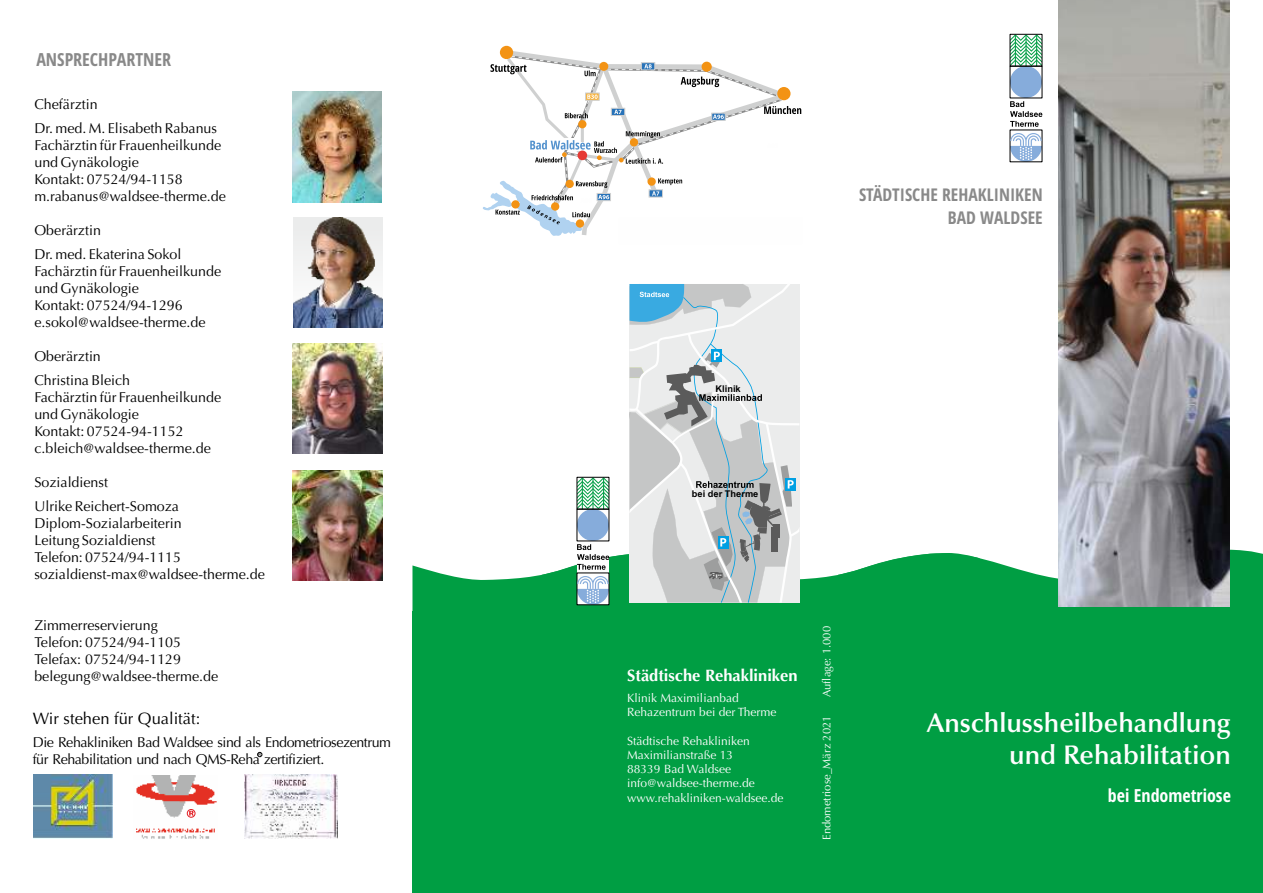
<style>
.page{position:relative;width:1263px;height:893px;background:#fff}
.page>*{position:absolute;margin:0;border:0;box-sizing:border-box;transform-origin:0 0}
.t1{font:600 27px/32px "Optima";color:#fefefe;text-align:right}
.t2{font:700 condensed 18px "Open Sans";color:#fefefe}
.t3{font:700 condensed 18px "Open Sans";color:#898989}
.t4{font:700 condensed 17.55px/23.9px "Open Sans";color:#898989;text-align:right}
.t5{font:700 16.5px "Optima";color:#fefefe}
.t6{font:16.5px "Optima";color:#000}
.t7{font:14.25px/17px "Optima";color:#000}
.t8{font:14.25px/17px "Optima";letter-spacing:-.03em;color:#000}
.t9{font:12px/14.2px "Optima";color:#fefefe}
.t10{font:11.25px "Optima";color:#fefefe}
.t11{font:700 9.3px "Arial";color:#000}
.t12{font:4.05px "Arial";color:#000}
</style>
<div class="page">
<img style="left:293px;top:217px;width:90px;height:111px">
<div style="left:412px;top:611px;width:851px;height:282px;background:#009e43"></div>
<img style="left:293px;top:470px;width:89px;height:111px">
<img style="left:33px;top:775px;width:79px;height:63px">
<img style="left:136px;top:776px;width:81px;height:42px">
<img style="left:137px;top:828px;width:78px;height:11px">
<div style="left:187px;top:809px;width:8px;height:8px;border:1px solid #e31e24;border-radius:50%"></div>
<svg style="left:189px;top:811px;width:5px;height:5px"></svg>
<img style="left:1059px;top:0;width:170px;height:284px">
<svg style="left:1010px;top:34px;width:32px;height:128px"></svg>
<img style="left:292px;top:92px;width:89px;height:111px">
<img style="left:293px;top:343px;width:89px;height:111px">
<svg style="left:412px;top:284px;width:851px;height:327px"></svg>
<svg style="left:483px;top:47px;width:318px;height:189px"></svg>
<div style="left:577px;top:151px;width:10px;height:9px;background:#e63a34;border-radius:50%"></div>
<svg style="left:257px;top:752px;width:5px;height:5px"></svg>
<img style="left:245px;top:774px;width:92px;height:64px">
<p class="t3" style="left:36px;top:53px;width:136px">ANSPRECHPARTNER</p>
<p class="t7" style="left:34px;top:94px;width:184px;line-height:24.2px">Chefärztin<br>Dr. med. M. Elisabeth Rabanus</p>
<p class="t7" style="left:34px;top:139px;width:193px">Fachärztin für Frauenheilkunde und Gynäkologie<br>Kontakt: 07524/94-1158 m.rabanus@waldsee-therme.de</p>
<p class="t7" style="left:34px;top:220px;width:149px;line-height:24.2px">Oberärztin<br>Dr. med. Ekaterina Sokol</p>
<p class="t7" style="left:34px;top:265px;width:188px">Fachärztin für Frauenheilkunde und Gynäkologie<br>Kontakt: 07524/94-1296 e.sokol@waldsee-therme.de</p>
<p class="t7" style="left:34px;top:346px;width:97px;line-height:24.2px">Oberärztin<br>Christina Bleich</p>
<p class="t7" style="left:34px;top:390px;width:188px">Fachärztin für Frauenheilkunde und Gynäkologie<br>Kontakt: 07524-94-1152 c.bleich@waldsee-therme.de</p>
<p class="t7" style="left:34px;top:472px;width:146px;line-height:24.2px">Sozialdienst<br>Ulrike Reichert-Somoza</p>
<p class="t7" style="left:34px;top:516px;width:232px">Diplom-Sozialarbeiterin<br>Leitung Sozialdienst<br>Telefon: 07524/94-1115 sozialdienst-max@waldsee-therme.de</p>
<p class="t7" style="left:34px;top:618px;width:185px">Zimmerreservierung<br>Telefon: 07524/94-1105<br>Telefax: 07524/94-1129 belegung@waldsee-therme.de</p>
<p class="t6" style="left:33px;top:712px;width:169px">Wir stehen für Qualität:</p>
<p class="t8" style="left:33px;top:735px;width:360px">Die Rehakliniken Bad Waldsee sind als Endometriosezentrum für Rehabilitation und nach QMS-Reha zertifiziert.</p>
<p class="t12" style="left:258px;top:753px;width:4px">R</p>
<p class="t4" style="left:859px;top:184px;width:185px">STÄDTISCHE REHAKLINIKEN<br>BAD WALDSEE</p>
<p class="t11" style="left:715px;top:385px;width:27px">Klinik</p>
<p class="t11" style="left:692px;top:490px;width:68px">bei der Therme</p>
<p class="t5" style="left:627px;top:669px;width:172px">Städtische Rehakliniken</p>
<p class="t9" style="left:627px;top:692px;width:151px">Klinik Maximilianbad<br>Rehazentrum bei der Therme</p>
<p class="t9" style="left:627px;top:735px;width:158px">Städtische Rehakliniken<br>Maximilianstraße 13<br>88339 Bad Waldsee info@waldsee-therme.de www.rehakliniken-waldsee.de</p>
<p class="t10" style="left:822px;top:697px;width:73px;rotate:-90deg">Auflage: 1.000</p>
<p class="t10" style="left:822px;top:840px;width:126px;rotate:-90deg">Endometriose_März 2021</p>
<h1 class="t1" style="left:927px;top:710px;width:305px">Anschlussheilbehandlung und Rehabilitation</h1>
<p class="t2" style="left:1108px;top:788px;width:125px">bei Endometriose</p>
</div>
